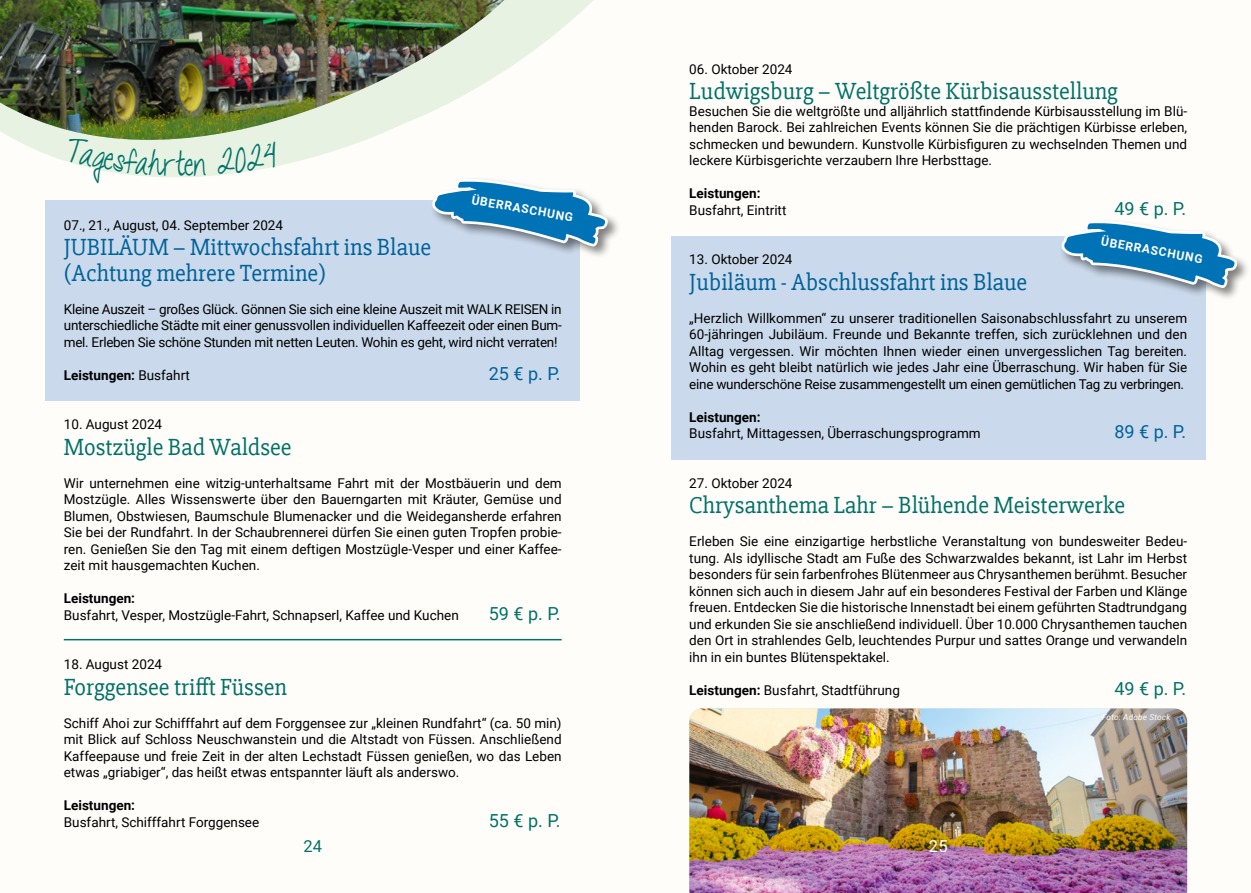
<style>
.page{position:relative;width:1251px;height:893px;background:#fff}
.page>*{position:absolute;margin:0;border:0;box-sizing:border-box;transform-origin:0 0}
.t1{font:33px "Talkingtothe Moon";color:#007267;scale:.85 1}
.t2{font:24px "Slabo 27 px";color:#007267}
.t3{font:24px/25.5px "Slabo 27 px";color:#00629a}
.t4{font:18px "Roboto";color:#007267}
.t5{font:18px "Roboto";color:#00629a}
.t6{font:16.5px "Roboto";color:#007267}
.t7{font:16.5px "Roboto";color:#fff}
.t8{font:13.5px/16.5px "Roboto";color:#000;text-align:justify}
.t9{font:700 13.5px "Roboto";color:#000}
.t10{font:700 12px "Roboto";color:#fff}
.t11{font:italic 8.25px "Roboto";letter-spacing:.02em;color:#fff}
.s1{font-weight:700}
.s2{font-weight:400}
</style>
<div class="page">
<div style="left:0;top:0;width:1250px;height:893px;background:#fffdf9"></div>
<img style="left:689px;top:708px;width:497px;height:185px">
<div style="left:45px;top:200px;width:535px;height:200px;background:#cad9eb"></div>
<div style="left:671px;top:236px;width:534px;height:223px;background:#cad9eb"></div>
<div style="left:1058px;top:218px;width:192px;height:83px;background:#000;opacity:.5"></div>
<svg style="left:1059px;top:219px;width:179px;height:71px"></svg>
<div style="left:429px;top:176px;width:192px;height:84px;background:#000;opacity:.5"></div>
<svg style="left:429px;top:176px;width:192px;height:74px"></svg>
<svg style="left:429px;top:0;width:165px;height:231px"></svg>
<img style="left:0;top:0;width:504px;height:181px">
<hr style="left:64px;top:639px;width:497px;height:1px;background:#007267">
<svg style="left:64px;top:135px;width:111px;height:46px"></svg>
<svg style="left:184px;top:158px;width:22px;height:18px"></svg>
<svg style="left:216px;top:141px;width:63px;height:34px;background:#e9f3e5"></svg>
<p class="t8" style="left:689px;top:60px;width:105px">06. Oktober 2024</p>
<h2 class="t2" style="left:689px;top:77px;width:430px">Ludwigsburg – Weltgrößte Kürbisausstellung</h2>
<p class="t8" style="left:689px;top:102px;width:499px">Besuchen Sie die weltgrößte und alljährlich stattfindende Kürbisausstellung im Blü&shy;henden Barock. Bei zahlreichen Events können Sie die prächtigen Kürbisse erleben, schmecken und bewundern. Kunstvolle Kürbisfiguren zu wechselnden Themen und leckere Kürbisgerichte verzaubern Ihre Herbsttage.</p>
<p class="t9" style="left:689px;top:184px;width:73px">Leistungen:</p>
<p class="t8" style="left:689px;top:201px;width:99px">Busfahrt, Eintritt</p>
<h3 class="t4" style="left:1114px;top:196px;width:73px">49 € p. P.</h3>
<p class="t8" style="left:689px;top:251px;width:105px">13. Oktober 2024</p>
<h2 class="t3" style="left:689px;top:269px;width:339px">Jubiläum - Abschlussfahrt ins Blaue</h2>
<p class="t8" style="left:689px;top:309px;width:499px">„Herzlich Willkommen“ zu unserer traditionellen Saisonabschlussfahrt zu unserem 60-jähringen Jubiläum. Freunde und Bekannte treffen, sich zurücklehnen und den Alltag vergessen. Wir möchten Ihnen wieder einen unvergesslichen Tag bereiten.<br>Wohin es geht bleibt natürlich wie jedes Jahr eine Überraschung. Wir haben für Sie eine wunderschöne Reise zusammengestellt um einen gemütlichen Tag zu verbringen.</p>
<p class="t9" style="left:689px;top:408px;width:73px">Leistungen:</p>
<p class="t8" style="left:689px;top:425px;width:293px">Busfahrt, Mittagessen, Überraschungsprogramm</p>
<h3 class="t5" style="left:1114px;top:419px;width:73px">89 € p. P.</h3>
<p class="t8" style="left:689px;top:474px;width:105px">27. Oktober 2024</p>
<h2 class="t2" style="left:689px;top:491px;width:437px">Chrysanthema Lahr – Blühende Meisterwerke</h2>
<p class="t8" style="left:689px;top:533px;width:499px">Erleben Sie eine einzigartige herbstliche Veranstaltung von bundesweiter Bedeu&shy;tung. Als idyllische Stadt am Fuße des Schwarzwaldes bekannt, ist Lahr im Herbst besonders für sein farbenfrohes Blütenmeer aus Chrysanthemen berühmt. Besucher können sich auch in diesem Jahr auf ein besonderes Festival der Farben und Klänge freuen. Entdecken Sie die historische Innenstadt bei einem geführten Stadtrundgang und erkunden Sie sie anschließend individuell. Über 10.000 Chrysanthemen tauchen den Ort in strahlendes Gelb, leuchtendes Purpur und sattes Orange und verwandeln ihn in ein buntes Blütenspektakel.</p>
<p class="t8" style="left:689px;top:681px;width:212px"><span class="s1">Leistungen:</span> Busfahrt, Stadtführung</p>
<h3 class="t4" style="left:1114px;top:676px;width:73px">49 € p. P.</h3>
<p class="t11" style="left:1101px;top:711px;width:70px">Foto: Adobe Stock</p>
<h1 class="t1" style="left:175px;top:145px;width:12px">t</h1>
<p class="t10" style="left:473px;top:191px;width:104px;rotate:10deg">ÜBERRASCHUNG</p>
<p class="t8" style="left:64px;top:216px;width:221px">07., 21., August, 04. September 2024</p>
<h2 class="t3" style="left:64px;top:234px;width:369px">JUBILÄUM – Mittwochsfahrt ins Blaue (Achtung mehrere Termine)</h2>
<p class="t8" style="left:64px;top:300px;width:499px">Kleine Auszeit – großes Glück. Gönnen Sie sich eine kleine Auszeit mit WALK REISEN in unterschiedliche Städte mit einer genussvollen individuellen Kaffeezeit oder einen Bum&shy;mel. Erleben Sie schöne Stunden mit netten Leuten. Wohin es geht, wird nicht verraten!</p>
<p class="t9" style="left:64px;top:365px;width:128px">Leistungen: <span class="s2">Busfahrt</span></p>
<h3 class="t5" style="left:489px;top:361px;width:73px">25 € p. P.</h3>
<p class="t8" style="left:64px;top:416px;width:100px">10. August 2024</p>
<h2 class="t2" style="left:64px;top:433px;width:229px">Mostzügle Bad Waldsee</h2>
<p class="t8" style="left:64px;top:474px;width:499px">Wir unternehmen eine witzig-unterhaltsame Fahrt mit der Mostbäuerin und dem Mostzügle. Alles Wissenswerte über den Bauerngarten mit Kräuter, Gemüse und Blumen, Obstwiesen, Baumschule Blumenacker und die Weidegansherde erfahren Sie bei der Rundfahrt. In der Schaubrennerei dürfen Sie einen guten Tropfen probie&shy;ren. Genießen Sie den Tag mit einem deftigen Mostzügle-Vesper und einer Kaffee&shy;zeit mit hausgemachten Kuchen.</p>
<p class="t9" style="left:64px;top:589px;width:73px">Leistungen:</p>
<p class="t8" style="left:64px;top:606px;width:396px">Busfahrt, Vesper, Mostzügle-Fahrt, Schnapserl, Kaffee und Kuchen</p>
<h3 class="t4" style="left:489px;top:601px;width:73px">59 € p. P.</h3>
<p class="t8" style="left:64px;top:656px;width:100px">18. August 2024</p>
<h2 class="t2" style="left:64px;top:673px;width:224px">Forggensee trifft Füssen</h2>
<p class="t8" style="left:64px;top:714px;width:499px">Schiff Ahoi zur Schifffahrt auf dem Forggensee zur „kleinen Rundfahrt“ (ca. 50 min) mit Blick auf Schloss Neuschwanstein und die Altstadt von Füssen. Anschließend Kaffeepause und freie Zeit in der alten Lechstadt Füssen genießen, wo das Leben etwas „griabiger“, das heißt etwas entspannter läuft als anderswo.</p>
<p class="t9" style="left:64px;top:796px;width:73px">Leistungen:</p>
<p class="t8" style="left:64px;top:813px;width:197px">Busfahrt, Schifffahrt Forggensee</p>
<h3 class="t4" style="left:489px;top:808px;width:73px">55 € p. P.</h3>
<p class="t6" style="left:303px;top:835px;width:20px">24</p>
<p class="t7" style="left:928px;top:835px;width:20px">25</p>
<p class="t10" style="left:1102px;top:233px;width:104px;rotate:10deg">ÜBERRASCHUNG</p>
</div>
